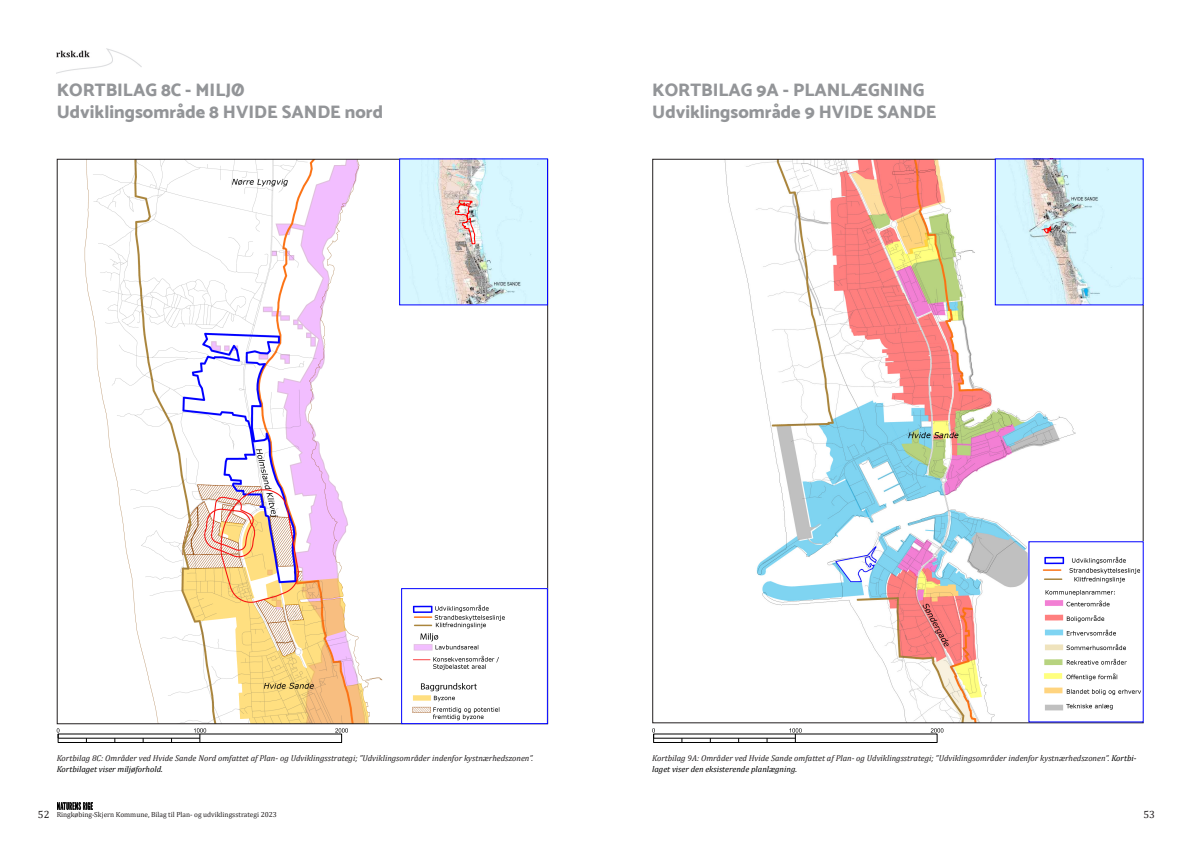
<style>
.page{position:relative;width:1191px;height:842px;background:#fff}
.page>*{position:absolute;margin:0;border:0;box-sizing:border-box;transform-origin:0 0}
.Overskrift_-_bilag_b{font:800 18px "Catamaran";color:#939598}
.t1{font:10.5px "Cambria";color:#231f20}
.Billedtekst{font:italic 8.5px/10.2px "Cambria";color:#231f20}
.t2{font:7.3px "Cambria";color:#231f20}
.s1{color:#000}
.s2{font-size:10.5px}
</style>
<div class="page">
<img style="left:57px;top:802px;width:36px;height:7px">
<img style="left:57px;top:48px;width:84px;height:25px">
<img style="left:84px;top:161px;width:462px;height:561px">
<img style="left:403px;top:590px;width:143px;height:132px">
<div style="left:401px;top:588px;width:147px;height:136px;border:1px solid #00f"></div>
<div style="left:58px;top:734px;width:284px;height:9px;border:1px solid #000"></div>
<hr style="left:58px;top:738px;width:142px;height:1px;background:#000">
<svg style="left:57px;top:728px;width:2px;height:10px"></svg>
<svg style="left:194px;top:728px;width:12px;height:14px"></svg>
<svg style="left:335px;top:728px;width:13px;height:5px"></svg>
<img style="left:401px;top:160px;width:145px;height:143px">
<svg style="left:454px;top:200px;width:22px;height:45px"></svg>
<div style="left:399px;top:158px;width:149px;height:147px;border:1px solid #00f"></div>
<img style="left:724px;top:161px;width:417px;height:560px">
<img style="left:1030px;top:543px;width:111px;height:177px">
<div style="left:653px;top:734px;width:284px;height:9px;border:1px solid #000"></div>
<hr style="left:653px;top:738px;width:142px;height:1px;background:#000">
<svg style="left:652px;top:728px;width:3px;height:10px"></svg>
<svg style="left:789px;top:728px;width:12px;height:14px"></svg>
<svg style="left:930px;top:728px;width:13px;height:5px"></svg>
<img style="left:996px;top:160px;width:145px;height:143px">
<svg style="left:1042px;top:225px;width:10px;height:9px"></svg>
<p class="Overskrift_-_bilag_b" style="left:57px;top:79px;width:189px">KORTBILAG 8C - MILJØ</p>
<p class="Overskrift_-_bilag_b" style="left:57px;top:101px;width:328px">Udviklingsområde 8 HVIDE SANDE nord</p>
<p class="Overskrift_-_bilag_b" style="left:652px;top:79px;width:274px">KORTBILAG 9A - PLANLÆGNING</p>
<p class="Overskrift_-_bilag_b" style="left:652px;top:101px;width:286px">Udviklingsområde 9 HVIDE SANDE</p>
<p class="Billedtekst" style="left:57px;top:753px;width:478px">Kortbilag 8C: Områder ved Hvide Sande Nord omfattet af Plan- og Udviklingsstrategi; ”Udviklingsområder indenfor kystnærhedszonen”.<br><span class="s1">Kortbilaget viser miljøforhold.</span></p>
<p class="Billedtekst" style="left:652px;top:753px;width:486px">Kortbilag 9A: Områder ved Hvide Sande omfattet af Plan- og Udviklingsstrategi; ”Udviklingsområder indenfor kystnærhedszonen”. <span class="s1">Kortbi&shy;laget viser den eksisterende planlægning.</span></p>
<p class="t2" style="left:38px;top:810px;width:240px"><span class="s2">52</span> Ringkøbing-Skjern Kommune, Bilag til Plan- og udviklingsstrategi 2023</p>
<p class="t1" style="left:1143px;top:808px;width:13px">53</p>
</div>
